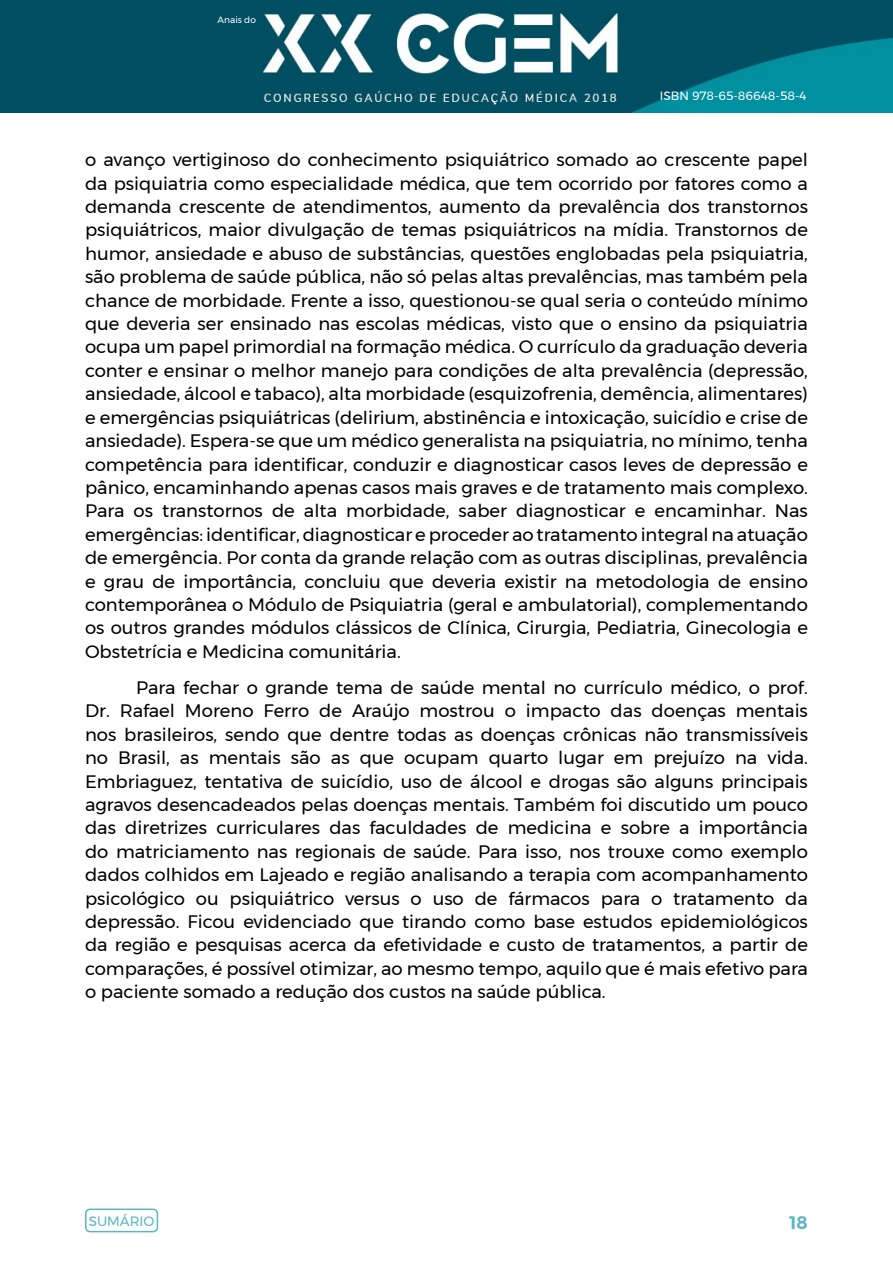
<style>
.page{position:relative;width:893px;height:1263px;background:#fff}
.page>*{position:absolute;margin:0;border:0;box-sizing:border-box;transform-origin:0 0}
.t1{font:18px/23.4px "Montserrat";color:#000;text-align:justify}
.t2{font:600 18px "Montserrat";color:#58b6bf}
.t3{font:13.5px "Montserrat";color:#58b6bf}
.t4{font:12px "Montserrat";color:#fff}
.t5{font:9px "Montserrat";color:#fff}
</style>
<div class="page">
<img style="left:0;top:0;width:893px;height:113px">
<div style="left:85px;top:1208px;width:73px;height:24px;border:2px solid #58b6bf;border-radius:4px"></div>
<p class="t5" style="left:218px;top:13px;width:40px">Anais do</p>
<p class="t4" style="left:660px;top:86px;width:148px">ISBN 978-65-86648-58-4</p>
<p class="t1" style="left:85px;top:148px;width:724px">o avanço vertiginoso do conhecimento psiquiátrico somado ao crescente papel da psiquiatria como especialidade médica, que tem ocorrido por fatores como a demanda crescente de atendimentos, aumento da prevalência dos transtornos psiquiátricos, maior divulgação de temas psiquiátricos na mídia. Transtornos de humor, ansiedade e abuso de substâncias, questões englobadas pela psiquiatria, são problema de saúde pública, não só pelas altas prevalências, mas também pela chance de morbidade. Frente a isso, questionou-se qual seria o conteúdo mínimo que deveria ser ensinado nas escolas médicas, visto que o ensino da psiquiatria ocupa um papel primordial na formação médica. O currículo da graduação deveria conter e ensinar o melhor manejo para condições de alta prevalência (depressão, ansiedade, álcool e tabaco), alta morbidade (esquizofrenia, demência, alimentares) e emergências psiquiátricas (delirium, abstinência e intoxicação, suicídio e crise de ansiedade). Espera-se que um médico generalista na psiquiatria, no mínimo, tenha competência para identificar, conduzir e diagnosticar casos leves de depressão e pânico, encaminhando apenas casos mais graves e de tratamento mais complexo.<br>Para os transtornos de alta morbidade, saber diagnosticar e encaminhar. Nas emergências: identificar, diagnosticar e proceder ao tratamento integral na atuação de emergência. Por conta da grande relação com as outras disciplinas, prevalência e grau de importância, concluiu que deveria existir na metodologia de ensino contemporânea o Módulo de Psiquiatria (geral e ambulatorial), complementando os outros grandes módulos clássicos de Clínica, Cirurgia, Pediatria, Ginecologia e Obstetrícia e Medicina comunitária.</p>
<p class="t1" style="left:85px;top:676px;width:724px;text-indent:51px">Para fechar o grande tema de saúde mental no currículo médico, o prof.<br>Dr. Rafael Moreno Ferro de Araújo mostrou o impacto das doenças mentais nos brasileiros, sendo que dentre todas as doenças crônicas não transmissíveis no Brasil, as mentais são as que ocupam quarto lugar em prejuízo na vida.<br>Embriaguez, tentativa de suicídio, uso de álcool e drogas são alguns principais agravos desencadeados pelas doenças mentais. Também foi discutido um pouco das diretrizes curriculares das faculdades de medicina e sobre a importância do matriciamento nas regionais de saúde. Para isso, nos trouxe como exemplo dados colhidos em Lajeado e região analisando a terapia com acompanhamento psicológico ou psiquiátrico versus o uso de fármacos para o tratamento da depressão. Ficou evidenciado que tirando como base estudos epidemiológicos da região e pesquisas acerca da efetividade e custo de tratamentos, a partir de comparações, é possível otimizar, ao mesmo tempo, aquilo que é mais efetivo para o paciente somado a redução dos custos na saúde pública.</p>
<p class="t3" style="left:89px;top:1210px;width:67px">SUMÁRIO</p>
<p class="t2" style="left:789px;top:1208px;width:20px">18</p>
</div>
